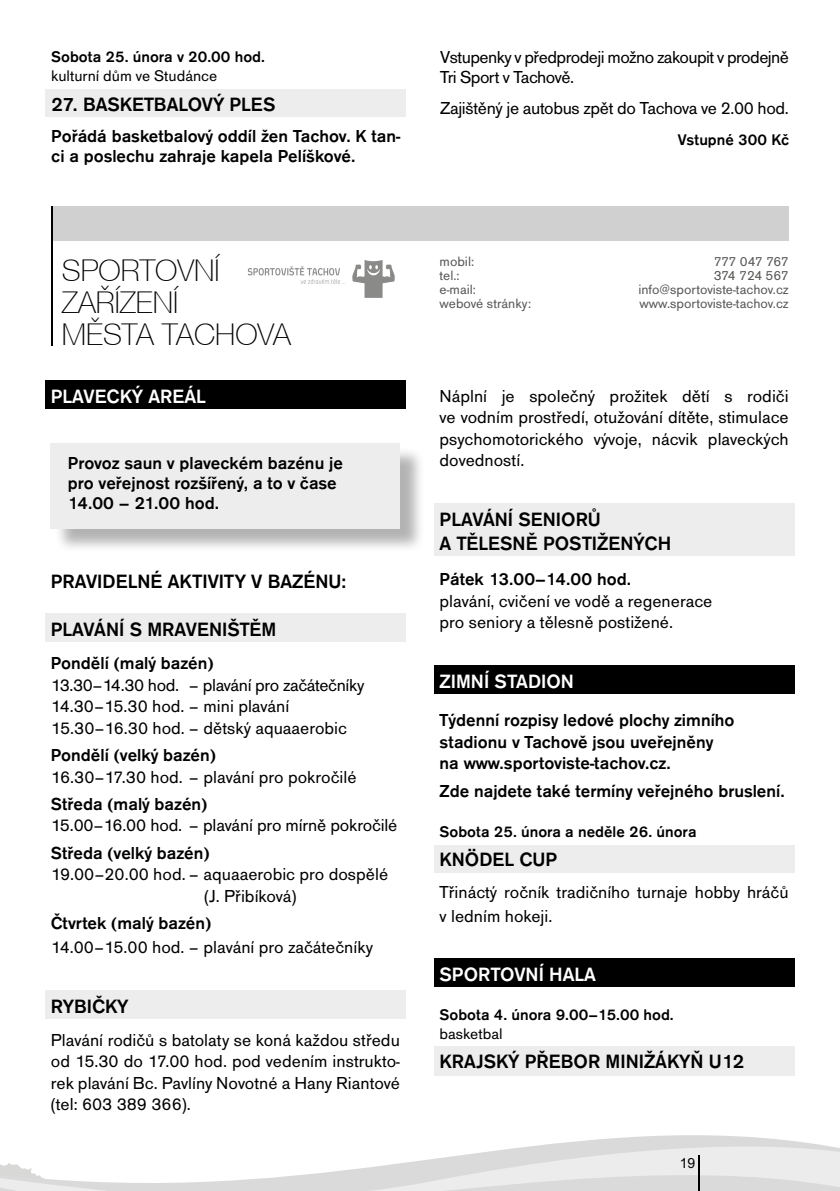
<style>
.page{position:relative;width:840px;height:1191px;background:#fff}
.page>*{position:absolute;margin:0;border:0;box-sizing:border-box;transform-origin:0 0}
.t1{font:100 30px/32px "Helvetica Neue CE";color:#000}
.t2{font:500 20px/24px "Accius TOT";color:#000}
.t3{font:500 20px "Accius TOT";color:#fff}
.t4{font:18px/21.6px "Accius TOT";color:#000}
.t5{font:500 18px/20px "Accius TOT";color:#000}
.t6{font:18px/20px "Accius TOT";letter-spacing:-.03em;color:#000}
.t7{font:18px "Accius TOT";letter-spacing:-.02em;color:#000}
.t8{font:500 16px "Accius TOT";color:#000}
.t9{font:16px "Accius TOT";color:#000}
.t10{font:14px "Accius TOT";color:#575756}
.t11{font:14px "Accius TOT";letter-spacing:-.035em;color:#575756}
.t12{font:14px "Arial";color:#000}
</style>
<div class="page">
<svg style="left:0;top:1137px;width:839px;height:54px"></svg>
<hr style="left:698px;top:1155px;width:1px;height:36px;background:#000">
<div style="left:53px;top:446px;width:371px;height:107px;background:#000;opacity:.3"></div>
<div style="left:51px;top:443px;width:348px;height:85px;background:#ededed"></div>
<img style="left:247px;top:260px;width:148px;height:37px">
<div style="left:51px;top:206px;width:737px;height:34px;background:#d0d0d0"></div>
<div style="left:45px;top:380px;width:360px;height:29px;background:#000"></div>
<div style="left:45px;top:613px;width:360px;height:29px;background:#ededed"></div>
<div style="left:45px;top:990px;width:360px;height:28px;background:#ededed"></div>
<div style="left:433px;top:503px;width:360px;height:53px;background:#ededed"></div>
<div style="left:433px;top:665px;width:360px;height:28px;background:#000"></div>
<div style="left:433px;top:845px;width:360px;height:27px;background:#ededed"></div>
<div style="left:433px;top:958px;width:360px;height:29px;background:#000"></div>
<div style="left:433px;top:1046px;width:360px;height:29px;background:#ededed"></div>
<hr style="left:51px;top:206px;width:1px;height:139px;background:#000">
<div style="left:46px;top:89px;width:360px;height:28px;background:#ededed"></div>
<p class="t8" style="left:51px;top:48px;width:215px">Sobota 25. února v 20.00 hod.</p>
<p class="t9" style="left:51px;top:67px;width:167px">kulturní dům ve Studánce</p>
<p class="t2" style="left:51px;top:92px;width:225px">27. BASKETBALOVÝ PLES</p>
<p class="t5" style="left:51px;top:126px;width:350px">Pořádá basketbalový oddíl žen Tachov. K tan&shy;ci a poslechu zahraje kapela Pelíškové.</p>
<h1 class="t1" style="left:62px;top:255px;width:230px">SPORTOVNÍ<br>ZAŘÍZENÍ<br>MĚSTA TACHOVA</h1>
<p class="t3" style="left:51px;top:385px;width:156px">PLAVECKÝ AREÁL</p>
<p class="t5" style="left:68px;top:453px;width:276px">Provoz saun v plaveckém bazénu je pro veřejnost rozšířený, a to v čase<br>14.00 – 21.00 hod.</p>
<p class="t2" style="left:51px;top:569px;width:297px">PRAVIDELNÉ AKTIVITY V BAZÉNU:</p>
<p class="t2" style="left:51px;top:617px;width:227px">PLAVÁNÍ S MRAVENIŠTĚM</p>
<p class="t5" style="left:51px;top:653px;width:164px">Pondělí (malý bazén)</p>
<p class="t4" style="left:51px;top:674px;width:315px">13.30–14.30 hod. – plavání pro začátečníky<br>14.30–15.30 hod. – mini plavání<br>15.30–16.30 hod. – dětský aquaaerobic</p>
<p class="t5" style="left:51px;top:745px;width:167px">Pondělí (velký bazén)</p>
<p class="t4" style="left:51px;top:766px;width:307px">16.30–17.30 hod. – plavání pro pokročilé</p>
<p class="t5" style="left:51px;top:794px;width:158px">Středa (malý bazén)</p>
<p class="t4" style="left:51px;top:815px;width:348px">15.00–16.00 hod. – plavání pro mírně pokročilé</p>
<p class="t5" style="left:51px;top:843px;width:160px">Středa (velký bazén)</p>
<p class="t4" style="left:204px;top:864px;width:185px;text-indent:-153px">19.00–20.00 hod. – aquaaerobic pro dospělé (J. Přibíková)</p>
<p class="t5" style="left:51px;top:913px;width:162px">Čtvrtek (malý bazén)</p>
<p class="t4" style="left:51px;top:936px;width:323px">14.00–15.00 hod. – plavání pro začátečníky</p>
<p class="t2" style="left:51px;top:994px;width:79px">RYBIČKY</p>
<p class="t4" style="left:51px;top:1029px;width:350px;text-align:justify">Plavání rodičů s batolaty se koná každou středu od 15.30 do 17.00 hod. pod vedením instrukto&shy;rek plavání Bc. Pavlíny Novotné a Hany Riantové (tel: 603 389 366).</p>
<p class="t6" style="left:440px;top:47px;width:350px">Vstupenky v předprodeji možno zakoupit v prodejně<br>Tri Sport v Tachově.</p>
<p class="t7" style="left:440px;top:98px;width:350px">Zajištěný je autobus zpět do Tachova ve 2.00 hod.</p>
<p class="t8" style="left:677px;top:131px;width:113px">Vstupné 300 Kč</p>
<p class="t10" style="left:439px;top:254px;width:36px">mobil:</p>
<p class="t11" style="left:713px;top:254px;width:76px">777 047 767</p>
<p class="t10" style="left:439px;top:268px;width:21px">tel.:</p>
<p class="t11" style="left:713px;top:268px;width:76px">374 724 567</p>
<p class="t10" style="left:439px;top:282px;width:38px">e-mail:</p>
<p class="t10" style="left:638px;top:282px;width:152px">info@sportoviste-tachov.cz</p>
<p class="t10" style="left:439px;top:296px;width:93px">webové stránky:</p>
<p class="t10" style="left:639px;top:296px;width:151px">www.sportoviste-tachov.cz</p>
<p class="t4" style="left:439px;top:385px;width:350px;text-align:justify">Náplní je společný prožitek dětí s rodiči ve vodním prostředí, otužování dítěte, stimulace psychomotorického vývoje, nácvik plaveckých dovedností.</p>
<p class="t2" style="left:439px;top:507px;width:233px">PLAVÁNÍ SENIORŮ<br>A TĚLESNĚ POSTIŽENÝCH</p>
<p class="t5" style="left:439px;top:569px;width:193px">Pátek 13.00–14.00 hod.</p>
<p class="t4" style="left:439px;top:590px;width:274px">plavání, cvičení ve vodě a regenerace pro seniory a tělesně postižené.</p>
<p class="t3" style="left:439px;top:670px;width:136px">ZIMNÍ STADION</p>
<p class="t5" style="left:439px;top:709px;width:296px;line-height:21.6px">Týdenní rozpisy ledové plochy zimního stadionu v Tachově jsou uveřejněny na www.sportoviste-tachov.cz.</p>
<p class="t5" style="left:439px;top:781px;width:346px">Zde najdete také termíny veřejného bruslení.</p>
<p class="t8" style="left:439px;top:822px;width:258px">Sobota 25. února a neděle 26. února</p>
<p class="t2" style="left:439px;top:848px;width:119px">KNÖDEL CUP</p>
<p class="t4" style="left:439px;top:880px;width:350px;line-height:24px">Třináctý ročník tradičního turnaje hobby hráčů v ledním hokeji.</p>
<p class="t3" style="left:439px;top:963px;width:158px">SPORTOVNÍ HALA</p>
<p class="t8" style="left:439px;top:1005px;width:235px">Sobota 4. února 9.00–15.00 hod.</p>
<p class="t9" style="left:439px;top:1024px;width:64px">basketbal</p>
<p class="t2" style="left:439px;top:1050px;width:306px">KRAJSKÝ PŘEBOR MINIŽÁKYŇ U12</p>
<p class="t12" style="left:679px;top:1153px;width:17px">19</p>
</div>
